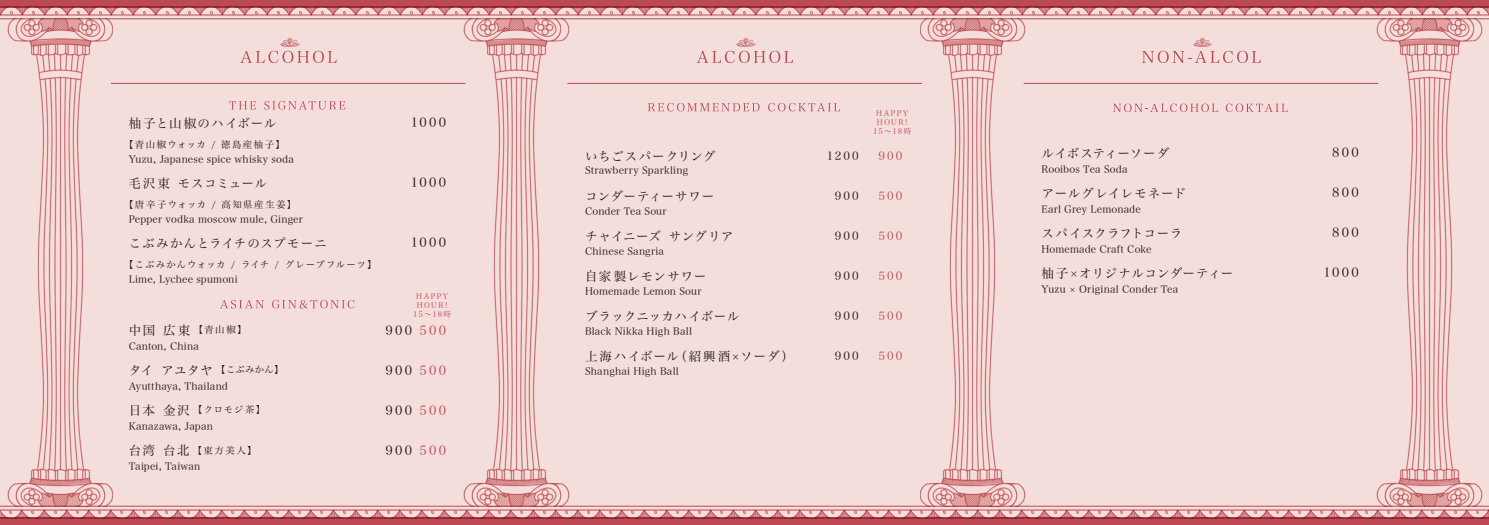
<style>
.page{position:relative;width:1489px;height:525px;background:#fff}
.page>*{position:absolute;margin:0;border:0;box-sizing:border-box;transform-origin:0 0}
.t1{font:12.5px "Hira Min Pro W3";letter-spacing:.065em;color:#231815}
.t2{font:12.5px "Hira Min Pro W3";letter-spacing:.025em;color:#231815}
.t3{font:12.5px "Hira Min Pro W3";letter-spacing:.015em;color:#231815}
.t4{font:12.5px "Hira Min Pro W3";letter-spacing:.035em;color:#231815}
.t5{font:12.5px "Hira Min Pro W3";letter-spacing:.105em;color:#231815}
.t6{font:12.5px "Hira Min Pro W3";letter-spacing:.175em;color:#ba4a55}
.t7{font:12.5px "Hira Min Pro W3";letter-spacing:.085em;color:#231815}
.t8{font:12.5px "Hira Min Pro W3";letter-spacing:.01em;color:#231815}
.t9{font:12.5px "Hira Min Pro W3";letter-spacing:.04em;color:#231815}
.t10{font:12.5px "Hira Min Pro W3";letter-spacing:.09em;color:#231815}
.t11{font:11.25px "Hira Min Pro W3";letter-spacing:.185em;color:#231815}
.t12{font:11.25px "Hira Min Pro W3";letter-spacing:.19em;color:#ba4a55}
.t13{font:10px "Hira Min Pro W3";letter-spacing:.015em;color:#231815}
.t14{font:9.38px "Hira Min Pro W3";letter-spacing:.125em;color:#231815}
.t15{font:9.38px "Hira Min Pro W3";letter-spacing:.15em;color:#231815}
.t16{font:9.38px "Hira Min Pro W3";letter-spacing:.095em;color:#231815}
.t17{font:7.5px/8.9px "Hira Min Pro W3";letter-spacing:.175em;color:#ba4a55;text-align:center}
.s1{font-size:12.5px}
</style>
<div class="page">
<div style="left:0;top:0;width:1488px;height:524px;background:#f4dedc"></div>
<div style="left:0;top:0;width:1488px;height:7px;background:#ba4a55"></div>
<svg style="left:0;top:518px;width:1488px;height:6px;background:#b4434e"></svg>
<hr style="left:0;top:505px;width:1488px;height:1px;background:#ba4a55">
<hr style="left:0;top:18px;width:1488px;height:1px;background:#ba4a55">
<img style="left:7px;top:19px;width:106px;height:487px">
<img style="left:463px;top:19px;width:106px;height:487px">
<img style="left:920px;top:19px;width:105px;height:487px">
<img style="left:1376px;top:19px;width:105px;height:487px">
<svg style="left:0;top:509px;width:11px;height:9px"></svg>
<img style="left:11px;top:509px;width:1466px;height:9px">
<svg style="left:1477px;top:509px;width:11px;height:9px"></svg>
<svg style="left:1478px;top:6px;width:10px;height:10px"></svg>
<img style="left:12px;top:6px;width:1466px;height:10px">
<svg style="left:0;top:6px;width:12px;height:10px"></svg>
<svg style="left:240px;top:51px;width:96px;height:12px"></svg>
<img style="left:280px;top:38px;width:19px;height:9px">
<svg style="left:696px;top:51px;width:97px;height:12px"></svg>
<img style="left:736px;top:38px;width:19px;height:9px">
<svg style="left:1142px;top:51px;width:118px;height:12px"></svg>
<img style="left:1193px;top:38px;width:18px;height:9px">
<hr style="left:111px;top:83px;width:354px;height:1px;background:#ba4a55">
<hr style="left:567px;top:83px;width:354px;height:1px;background:#ba4a55">
<hr style="left:1023px;top:83px;width:355px;height:1px;background:#ba4a55">
<svg style="left:229px;top:101px;width:27px;height:8px"></svg>
<svg style="left:264px;top:101px;width:81px;height:8px"></svg>
<svg style="left:220px;top:300px;width:44px;height:8px"></svg>
<svg style="left:272px;top:300px;width:82px;height:8px"></svg>
<svg style="left:1113px;top:103px;width:104px;height:9px"></svg>
<svg style="left:1225px;top:103px;width:62px;height:9px"></svg>
<svg style="left:648px;top:103px;width:111px;height:8px"></svg>
<svg style="left:768px;top:103px;width:72px;height:8px"></svg>
<p class="t7" style="left:129px;top:112px;width:149px">柚子と山椒のハイボール</p>
<p class="t15" style="left:124px;top:136px;width:162px">【青山椒ウォッカ / 徳島産柚子】</p>
<p class="t4" style="left:129px;top:172px;width:140px">毛沢東 モスコミュール</p>
<p class="t15" style="left:124px;top:196px;width:174px">【唐辛子ウォッカ / 高知県産生姜】</p>
<p class="t1" style="left:129px;top:232px;width:200px">こぶみかんとライチのスプモーニ</p>
<p class="t16" style="left:124px;top:256px;width:254px">【こぶみかんウォッカ / ライチ / グレープフルーツ】</p>
<p class="t13" style="left:129px;top:151px;width:167px">Yuzu, Japanese spice whisky soda</p>
<p class="t13" style="left:129px;top:211px;width:175px">Pepper vodka moscow mule, Ginger</p>
<p class="t13" style="left:129px;top:271px;width:111px">Lime, Lychee spumoni</p>
<p class="t14" style="left:129px;top:322px;width:119px"><span class="s1">中国 広東</span> 【青山椒】</p>
<p class="t14" style="left:129px;top:362px;width:156px"><span class="s1">タイ アユタヤ</span> 【こぶみかん】</p>
<p class="t14" style="left:129px;top:402px;width:138px"><span class="s1">日本 金沢</span> 【クロモジ茶】</p>
<p class="t14" style="left:129px;top:442px;width:129px"><span class="s1">台湾 台北</span> 【東方美人】</p>
<p class="t13" style="left:129px;top:337px;width:72px">Canton, China</p>
<p class="t13" style="left:129px;top:377px;width:101px">Ayutthaya, Thailand</p>
<p class="t13" style="left:129px;top:417px;width:86px">Kanazawa, Japan</p>
<p class="t13" style="left:129px;top:457px;width:73px">Taipei, Taiwan</p>
<p class="t1" style="left:411px;top:111px;width:37px">1000</p>
<p class="t1" style="left:411px;top:171px;width:37px">1000</p>
<p class="t1" style="left:411px;top:231px;width:37px">1000</p>
<p class="t17" style="left:413px;top:291px;width:39px">HAPPY<br>HOUR!<br>15～18時</p>
<p class="t1" style="left:385px;top:319px;width:28px">900</p>
<p class="t1" style="left:385px;top:359px;width:28px">900</p>
<p class="t1" style="left:385px;top:399px;width:28px">900</p>
<p class="t1" style="left:385px;top:439px;width:28px">900</p>
<p class="t6" style="left:419px;top:319px;width:28px">500</p>
<p class="t6" style="left:419px;top:359px;width:28px">500</p>
<p class="t6" style="left:419px;top:399px;width:28px">500</p>
<p class="t6" style="left:419px;top:439px;width:28px">500</p>
<p class="t9" style="left:585px;top:146px;width:132px">いちごスパークリング</p>
<p class="t4" style="left:585px;top:186px;width:131px">コンダーティーサワー</p>
<p class="t3" style="left:585px;top:226px;width:150px">チャイニーズ サングリア</p>
<p class="t10" style="left:585px;top:266px;width:123px">自家製レモンサワー</p>
<p class="t2" style="left:585px;top:306px;width:156px">ブラックニッカハイボール</p>
<p class="t5" style="left:585px;top:346px;width:210px">上海ハイボール（紹興酒×ソーダ）</p>
<p class="t13" style="left:585px;top:162px;width:105px">Strawberry Sparkling</p>
<p class="t13" style="left:585px;top:202px;width:83px">Conder Tea Sour</p>
<p class="t13" style="left:585px;top:242px;width:80px">Chinese Sangria</p>
<p class="t13" style="left:585px;top:282px;width:118px">Homemade Lemon Sour</p>
<p class="t13" style="left:585px;top:322px;width:108px">Black Nikka High Ball</p>
<p class="t13" style="left:585px;top:362px;width:95px">Shanghai High Ball</p>
<p class="t11" style="left:826px;top:146px;width:33px">1200</p>
<p class="t11" style="left:834px;top:186px;width:26px">900</p>
<p class="t11" style="left:834px;top:226px;width:26px">900</p>
<p class="t11" style="left:834px;top:266px;width:26px">900</p>
<p class="t11" style="left:834px;top:306px;width:26px">900</p>
<p class="t11" style="left:834px;top:346px;width:26px">900</p>
<p class="t17" style="left:873px;top:108px;width:39px">HAPPY<br>HOUR!<br>15～18時</p>
<p class="t12" style="left:878px;top:146px;width:26px">900</p>
<p class="t12" style="left:878px;top:186px;width:25px">500</p>
<p class="t12" style="left:878px;top:226px;width:25px">500</p>
<p class="t12" style="left:878px;top:266px;width:25px">500</p>
<p class="t12" style="left:878px;top:306px;width:25px">500</p>
<p class="t12" style="left:878px;top:346px;width:25px">500</p>
<p class="t8" style="left:1041px;top:142px;width:129px">ルイボスティーソーダ</p>
<p class="t1" style="left:1041px;top:182px;width:146px">アールグレイレモネード</p>
<p class="t3" style="left:1041px;top:222px;width:142px">スパイスクラフトコーラ</p>
<p class="t2" style="left:1041px;top:262px;width:193px">柚子×オリジナルコンダーティー</p>
<p class="t13" style="left:1041px;top:161px;width:88px">Rooibos Tea Soda</p>
<p class="t13" style="left:1041px;top:201px;width:101px">Earl Grey Lemonade</p>
<p class="t13" style="left:1041px;top:241px;width:111px">Homemade Craft Coke</p>
<p class="t13" style="left:1041px;top:281px;width:138px">Yuzu × Original Conder Tea</p>
<p class="t1" style="left:1332px;top:141px;width:28px">800</p>
<p class="t1" style="left:1332px;top:181px;width:28px">800</p>
<p class="t1" style="left:1332px;top:221px;width:28px">800</p>
<p class="t1" style="left:1323px;top:261px;width:37px">1000</p>
</div>
